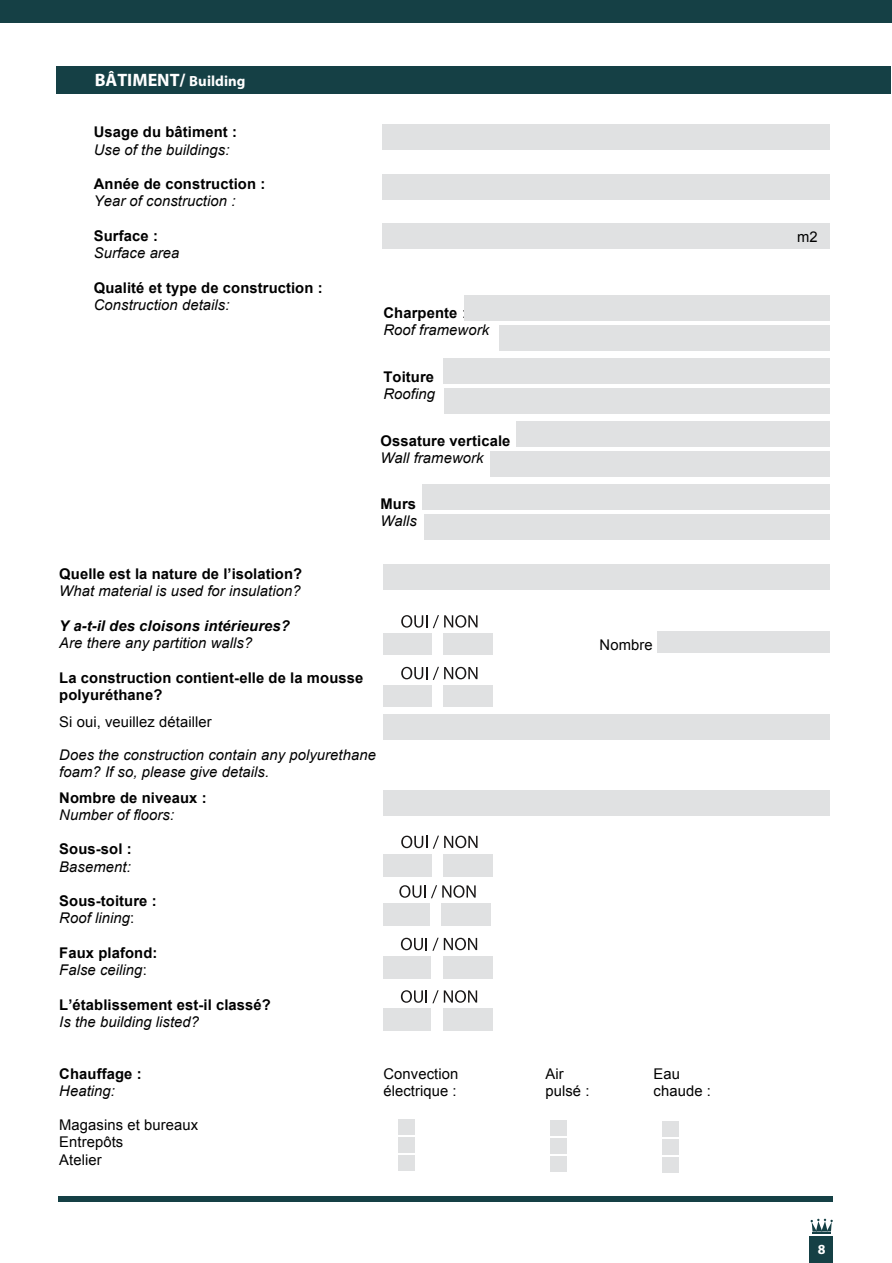
<style>
.page{position:relative;width:892px;height:1263px;background:#fff}
.page>*{position:absolute;margin:0;border:0;box-sizing:border-box;transform-origin:0 0}
.t1{font:700 18px "Myriad";color:#fff}
.t2{font:700 14.7px/17.2px "Arial";letter-spacing:.01em;color:#000}
.t3{font:italic 14.7px/17.2px "Arial";letter-spacing:.01em;color:#000}
.t4{font:14.7px/17.2px "Arial";letter-spacing:.01em;color:#000}
.t5{font:italic 700 14.7px "Arial";letter-spacing:.01em;color:#000}
.t6{font:700 13.95px "Myriad Pro";color:#fff}
.s1{font-size:14.7px}
.s2{font-weight:400;font-style:italic}
.s3{font-weight:400}
</style>
<div class="page">
<div style="left:56px;top:66px;width:834px;height:27px;background:#154045"></div>
<div style="left:376px;top:224px;width:455px;height:25px;background:#e0e1e2"></div>
<div style="left:376px;top:174px;width:455px;height:26px;background:#e0e1e2"></div>
<div style="left:464px;top:296px;width:367px;height:25px;background:#e0e1e2"></div>
<div style="left:499px;top:326px;width:332px;height:25px;background:#e0e1e2"></div>
<div style="left:443px;top:358px;width:388px;height:26px;background:#e0e1e2"></div>
<div style="left:443px;top:388px;width:388px;height:26px;background:#e0e1e2"></div>
<div style="left:516px;top:422px;width:315px;height:25px;background:#e0e1e2"></div>
<div style="left:490px;top:452px;width:341px;height:25px;background:#e0e1e2"></div>
<div style="left:422px;top:484px;width:421px;height:26px;background:#e0e1e2"></div>
<div style="left:424px;top:514px;width:419px;height:26px;background:#e0e1e2"></div>
<div style="left:376px;top:124px;width:455px;height:26px;background:#e0e1e2"></div>
<div style="left:381px;top:564px;width:451px;height:26px;background:#e0e1e2"></div>
<div style="left:381px;top:714px;width:453px;height:26px;background:#e0e1e2"></div>
<div style="left:381px;top:790px;width:451px;height:26px;background:#e0e1e2"></div>
<div style="left:657px;top:632px;width:183px;height:21px;background:#e0e1e2"></div>
<div style="left:382px;top:633px;width:49px;height:21px;background:#e0e1e2"></div>
<div style="left:443px;top:633px;width:50px;height:21px;background:#e0e1e2"></div>
<svg style="left:401px;top:615px;width:76px;height:13px"></svg>
<div style="left:382px;top:854px;width:49px;height:22px;background:#e0e1e2"></div>
<div style="left:443px;top:854px;width:50px;height:22px;background:#e0e1e2"></div>
<svg style="left:401px;top:836px;width:76px;height:13px"></svg>
<div style="left:380px;top:903px;width:49px;height:23px;background:#e0e1e2"></div>
<div style="left:441px;top:903px;width:50px;height:23px;background:#e0e1e2"></div>
<svg style="left:399px;top:885px;width:26px;height:13px"></svg>
<svg style="left:431px;top:885px;width:44px;height:13px"></svg>
<div style="left:381px;top:956px;width:50px;height:22px;background:#e0e1e2"></div>
<div style="left:443px;top:956px;width:49px;height:22px;background:#e0e1e2"></div>
<svg style="left:401px;top:938px;width:37px;height:13px"></svg>
<svg style="left:444px;top:938px;width:33px;height:12px"></svg>
<div style="left:381px;top:1008px;width:50px;height:23px;background:#e0e1e2"></div>
<div style="left:443px;top:1008px;width:49px;height:23px;background:#e0e1e2"></div>
<svg style="left:401px;top:990px;width:37px;height:13px"></svg>
<svg style="left:444px;top:990px;width:33px;height:13px"></svg>
<div style="left:382px;top:685px;width:49px;height:21px;background:#e0e1e2"></div>
<div style="left:443px;top:685px;width:50px;height:21px;background:#e0e1e2"></div>
<svg style="left:401px;top:667px;width:76px;height:13px"></svg>
<div style="left:0;top:0;width:891px;height:22px;background:#154045"></div>
<div style="left:58px;top:1196px;width:774px;height:5px;background:#154045"></div>
<div style="left:809px;top:1236px;width:23px;height:27px;background:#154045"></div>
<svg style="left:810px;top:1219px;width:22px;height:15px"></svg>
<div style="left:398px;top:1119px;width:16px;height:15px;background:#e0e1e2"></div>
<div style="left:398px;top:1137px;width:16px;height:15px;background:#e0e1e2"></div>
<div style="left:398px;top:1156px;width:16px;height:15px;background:#e0e1e2"></div>
<div style="left:550px;top:1121px;width:17px;height:15px;background:#e0e1e2"></div>
<div style="left:550px;top:1139px;width:16px;height:15px;background:#e0e1e2"></div>
<div style="left:550px;top:1157px;width:16px;height:15px;background:#e0e1e2"></div>
<div style="left:662px;top:1122px;width:16px;height:15px;background:#e0e1e2"></div>
<div style="left:662px;top:1140px;width:16px;height:15px;background:#e0e1e2"></div>
<div style="left:662px;top:1158px;width:16px;height:15px;background:#e0e1e2"></div>
<div style="left:345px;top:98px;width:36px;height:187px;background:#fff"></div>
<div style="left:830px;top:104px;width:36px;height:1067px;background:#fff"></div>
<p class="t1" style="left:95px;top:70px;width:152px">BÂTIMENT/ <span class="s1">Building</span></p>
<p class="t2" style="left:94px;top:124px;width:145px">Usage du bâtiment :</p>
<p class="t3" style="left:94px;top:141px;width:137px">Use of the buildings:</p>
<p class="t2" style="left:94px;top:176px;width:173px">Année de construction :</p>
<p class="t3" style="left:94px;top:193px;width:143px">Year of construction :</p>
<p class="t2" style="left:94px;top:227px;width:66px">Surface :</p>
<p class="t3" style="left:94px;top:244px;width:87px">Surface area</p>
<p class="t2" style="left:94px;top:279px;width:230px">Qualité et type de construction :</p>
<p class="t3" style="left:94px;top:296px;width:137px">Construction details:</p>
<p class="t3" style="left:383px;top:322px;width:107px">Roof framework</p>
<p class="t2" style="left:383px;top:369px;width:52px">Toiture</p>
<p class="t3" style="left:383px;top:386px;width:53px">Roofing</p>
<p class="t2" style="left:380px;top:432px;width:131px">Ossature verticale</p>
<p class="t3" style="left:380px;top:449px;width:105px">Wall framework</p>
<p class="t2" style="left:380px;top:496px;width:37px">Murs</p>
<p class="t3" style="left:380px;top:513px;width:38px">Walls</p>
<p class="t2" style="left:59px;top:566px;width:244px">Quelle est la nature de l’isolation?</p>
<p class="t3" style="left:59px;top:583px;width:243px">What material is used for insulation?</p>
<p class="t5" style="left:59px;top:616px;width:232px">Y a-t-il des cloisons intérieures?</p>
<p class="t3" style="left:59px;top:635px;width:194px">Are there any partition walls?</p>
<p class="t4" style="left:599px;top:637px;width:55px">Nombre</p>
<p class="t2" style="left:59px;top:670px;width:306px">La construction contient-elle de la mousse polyuréthane?</p>
<p class="t4" style="left:59px;top:714px;width:154px">Si oui, veuillez détailler</p>
<p class="t3" style="left:59px;top:746px;width:318px">Does the construction contain any polyurethane foam? If so, please give details.</p>
<p class="t2" style="left:59px;top:789px;width:149px">Nombre de niveaux :</p>
<p class="t3" style="left:59px;top:806px;width:116px">Number of floors:</p>
<p class="t2" style="left:59px;top:841px;width:74px">Sous-sol :</p>
<p class="t3" style="left:59px;top:858px;width:73px">Basement:</p>
<p class="t2" style="left:59px;top:892px;width:99px">Sous-toiture :<br><span class="s2">Roof lining</span><span class="s3">:</span></p>
<p class="t2" style="left:59px;top:944px;width:100px">Faux plafond:<br><span class="s2">False ceiling</span><span class="s3">:</span></p>
<p class="t2" style="left:59px;top:996px;width:213px">L’établissement est-il classé?</p>
<p class="t3" style="left:59px;top:1013px;width:141px">Is the building listed?</p>
<p class="t2" style="left:59px;top:1065px;width:84px">Chauffage :</p>
<p class="t4" style="left:383px;top:1065px;width:76px">Convection</p>
<p class="t4" style="left:545px;top:1065px;width:20px">Air</p>
<p class="t4" style="left:653px;top:1065px;width:28px">Eau</p>
<p class="t3" style="left:59px;top:1082px;width:57px">Heating:</p>
<p class="t4" style="left:383px;top:1082px;width:75px">électrique :</p>
<p class="t4" style="left:545px;top:1082px;width:46px">pulsé :</p>
<p class="t4" style="left:653px;top:1082px;width:59px">chaude :</p>
<p class="t4" style="left:59px;top:1116px;width:140px">Magasins et bureaux<br>Entrepôts<br>Atelier</p>
<p class="t4" style="left:797px;top:228px;width:22px">m2</p>
<p class="t6" style="left:817px;top:1240px;width:9px">8</p>
</div>
